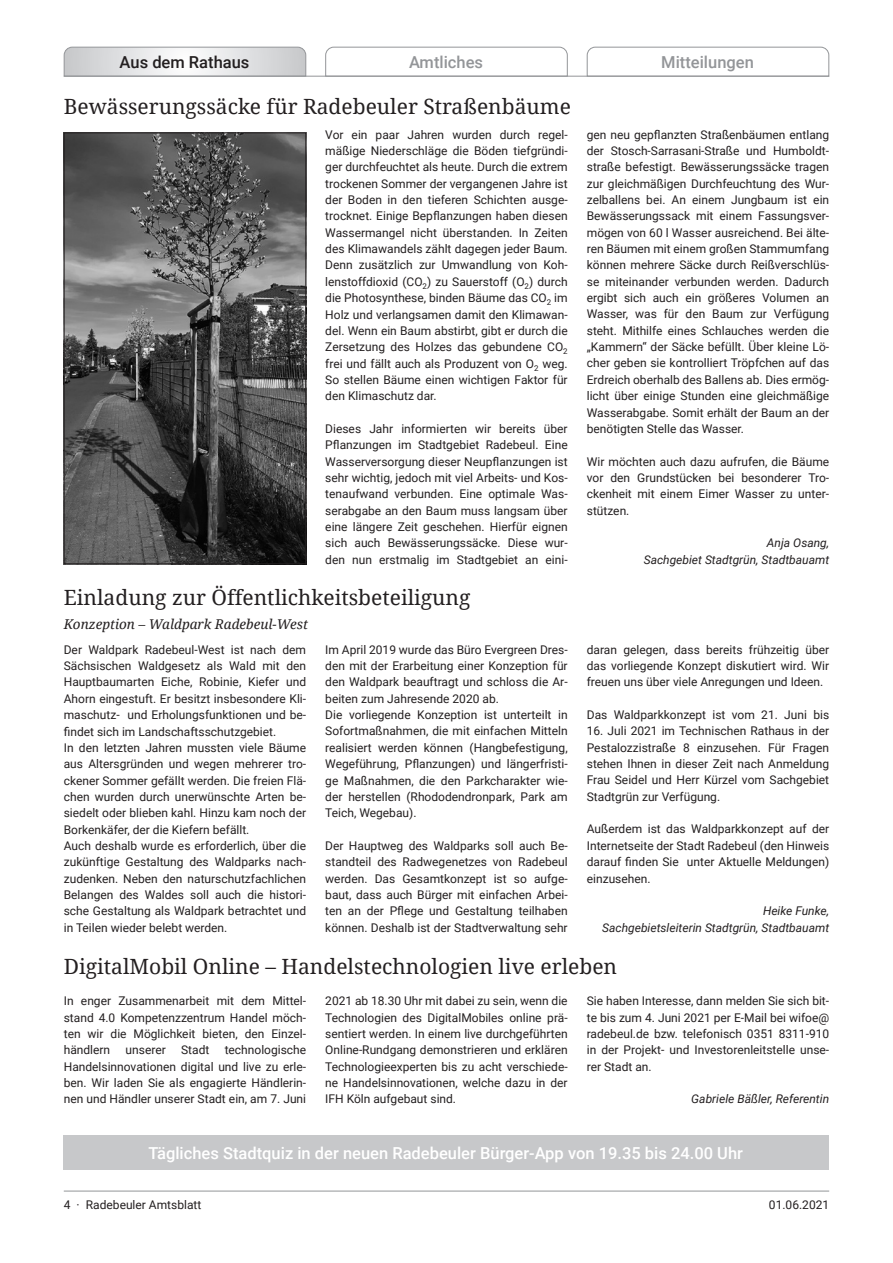
<style>
.page{position:relative;width:893px;height:1263px;background:#fff}
.page>*{position:absolute;margin:0;border:0;box-sizing:border-box;transform-origin:0 0}
.t1{font:21px "Droid Serif";color:#231f20}
.t2{font:500 16.5px "Roboto";color:#fff}
.t3{font:500 16.5px "Roboto";color:#939598}
.t4{font:500 16.5px "Roboto";color:#231f20}
.t5{font:italic 13.5px "Droid Serif";color:#231f20}
.t6{font:12px/16.4px "Roboto";color:#231f20;text-align:justify}
.t7{font:italic 12px/16.4px "Roboto";color:#231f20;text-align:right}
</style>
<div class="page">
<svg style="left:63px;top:46px;width:244px;height:31px"></svg>
<svg style="left:325px;top:46px;width:243px;height:30px"></svg>
<svg style="left:586px;top:46px;width:244px;height:31px"></svg>
<hr style="left:64px;top:76px;width:765px;height:1px;background:#939598">
<hr style="left:64px;top:1191px;width:765px;height:1px;background:#939598">
<img style="left:66px;top:135px;width:238px;height:427px">
<div style="left:64px;top:133px;width:242px;height:431px;border:1px solid #231f20"></div>
<div style="left:63px;top:1135px;width:765px;height:34px;background:#c7c8ca"></div>
<h2 class="t4" style="left:120px;top:50px;width:131px">Aus dem Rathaus</h2>
<h2 class="t3" style="left:409px;top:50px;width:76px">Amtliches</h2>
<h2 class="t3" style="left:661px;top:50px;width:94px">Mitteilungen</h2>
<h1 class="t1" style="left:64px;top:92px;width:509px">Bewässerungssäcke für Radebeuler Straßenbäume</h1>
<p class="t6" style="left:325px;top:126px;width:244px">Vor ein paar Jahren wurden durch regel&shy;mäßige Niederschläge die Böden tiefgründi&shy;ger durchfeuchtet als heute. Durch die extrem trockenen Sommer der vergangenen Jahre ist der Boden in den tieferen Schichten ausge&shy;trocknet. Einige Bepflanzungen haben diesen Wassermangel nicht überstanden. In Zeiten des Klimawandels zählt dagegen jeder Baum.<br>Denn zusätzlich zur Umwandlung von Koh&shy;lenstoffdioxid (CO<sub>2</sub>) zu Sauerstoff (O<sub>2</sub>) durch die Photosynthese, binden Bäume das CO<sub>2</sub> im Holz und verlangsamen damit den Klimawan&shy;del. Wenn ein Baum abstirbt, gibt er durch die Zersetzung des Holzes das gebundene CO<sub>2 </sub>frei und fällt auch als Produzent von O<sub>2</sub> weg.<br>So stellen Bäume einen wichtigen Faktor für den Klimaschutz dar.</p>
<p class="t6" style="left:325px;top:420px;width:244px">Dieses Jahr informierten wir bereits über Pflanzungen im Stadtgebiet Radebeul. Eine Wasserversorgung dieser Neupflanzungen ist sehr wichtig, jedoch mit viel Arbeits- und Kos&shy;tenaufwand verbunden. Eine optimale Was&shy;serabgabe an den Baum muss langsam über eine längere Zeit geschehen. Hierfür eignen sich auch Bewässerungssäcke. Diese wur&shy;den nun erstmalig im Stadtgebiet an eini-</p>
<p class="t6" style="left:587px;top:126px;width:244px">gen neu gepflanzten Straßenbäumen entlang der Stosch-Sarrasani-Straße und Humboldt&shy;straße befestigt. Bewässerungssäcke tragen zur gleichmäßigen Durchfeuchtung des Wur&shy;zelballens bei. An einem Jungbaum ist ein Bewässerungssack mit einem Fassungsver&shy;mögen von 60 l Wasser ausreichend. Bei älte&shy;ren Bäumen mit einem großen Stammumfang können mehrere Säcke durch Reißverschlüs&shy;se miteinander verbunden werden. Dadurch ergibt sich auch ein größeres Volumen an Wasser, was für den Baum zur Verfügung steht. Mithilfe eines Schlauches werden die „Kammern“ der Säcke befüllt. Über kleine Lö&shy;cher geben sie kontrolliert Tröpfchen auf das Erdreich oberhalb des Ballens ab. Dies ermög&shy;licht über einige Stunden eine gleichmäßige Wasserabgabe. Somit erhält der Baum an der benötigten Stelle das Wasser.</p>
<p class="t6" style="left:587px;top:453px;width:244px">Wir möchten auch dazu aufrufen, die Bäume vor den Grundstücken bei besonderer Tro&shy;ckenheit mit einem Eimer Wasser zu unter&shy;stützen.</p>
<p class="t7" style="left:644px;top:534px;width:187px">Anja Osang,<br>Sachgebiet Stadtgrün, Stadtbauamt</p>
<h1 class="t1" style="left:64px;top:583px;width:408px">Einladung zur Öffentlichkeitsbeteiligung</h1>
<p class="t5" style="left:64px;top:615px;width:246px">Konzeption – Waldpark Radebeul-West</p>
<p class="t6" style="left:64px;top:641px;width:244px;text-align:left">Der Waldpark Radebeul-West ist nach dem Sächsischen Waldgesetz als Wald mit den Hauptbaumarten Eiche, Robinie, Kiefer und Ahorn eingestuft. Er besitzt insbesondere Kli&shy;maschutz- und Erholungsfunktionen und be&shy;findet sich im Landschaftsschutzgebiet.<br>In den letzten Jahren mussten viele Bäume aus Altersgründen und wegen mehrerer tro&shy;ckener Sommer gefällt werden. Die freien Flä&shy;chen wurden durch unerwünschte Arten be&shy;siedelt oder blieben kahl. Hinzu kam noch der Borkenkäfer, der die Kiefern befällt.<br>Auch deshalb wurde es erforderlich, über die zukünftige Gestaltung des Waldparks nach&shy;zudenken. Neben den naturschutzfachlichen Belangen des Waldes soll auch die histori&shy;sche Gestaltung als Waldpark betrachtet und in Teilen wieder belebt werden.</p>
<p class="t6" style="left:325px;top:641px;width:244px;text-align:left">Im April 2019 wurde das Büro Evergreen Dres&shy;den mit der Erarbeitung einer Konzeption für den Waldpark beauftragt und schloss die Ar&shy;beiten zum Jahresende 2020 ab.<br>Die vorliegende Konzeption ist unterteilt in Sofortmaßnahmen, die mit einfachen Mitteln realisiert werden können (Hangbefestigung, Wegeführung, Pflanzungen) und längerfristi&shy;ge Maßnahmen, die den Parkcharakter wie&shy;der herstellen (Rhododendronpark, Park am Teich, Wegebau).</p>
<p class="t6" style="left:587px;top:641px;width:244px">daran gelegen, dass bereits frühzeitig über das vorliegende Konzept diskutiert wird. Wir freuen uns über viele Anregungen und Ideen.</p>
<p class="t6" style="left:587px;top:706px;width:244px">Das Waldparkkonzept ist vom 21. Juni bis</p>
<p class="t6" style="left:587px;top:722px;width:244px">16. Juli 2021 im Technischen Rathaus in der Pestalozzistraße 8 einzusehen. Für Fragen stehen Ihnen in dieser Zeit nach Anmeldung Frau Seidel und Herr Kürzel vom Sachgebiet Stadtgrün zur Verfügung.</p>
<p class="t6" style="left:587px;top:820px;width:244px">Außerdem ist das Waldparkkonzept auf der Internetseite der Stadt Radebeul (den Hinweis darauf finden Sie unter Aktuelle Meldungen) einzusehen.</p>
<p class="t7" style="left:602px;top:902px;width:229px">Heike Funke,<br>Sachgebietsleiterin Stadtgrün, Stadtbauamt</p>
<h1 class="t1" style="left:64px;top:952px;width:555px">DigitalMobil Online – Handelstechnologien live erleben</h1>
<p class="t6" style="left:64px;top:992px;width:244px">In enger Zusammenarbeit mit dem Mittel&shy;stand 4.0 Kompetenzzentrum Handel möch&shy;ten wir die Möglichkeit bieten, den Einzel&shy;händlern</p>
<p class="t6" style="left:325px;top:837px;width:244px">Der Hauptweg des Waldparks soll auch Be&shy;standteil des Radwegenetzes von Radebeul werden. Das Gesamtkonzept ist so aufge&shy;baut, dass auch Bürger mit einfachen Arbei&shy;ten an der Pflege und Gestaltung teilhaben können. Deshalb ist der Stadtverwaltung sehr</p>
<p class="t6" style="left:325px;top:992px;width:244px">2021 ab 18.30 Uhr mit dabei zu sein, wenn die Technologien des DigitalMobiles online prä&shy;sentiert werden. In einem live durchgeführten Online-Rundgang demonstrieren und erklären Technologieexperten bis zu acht verschiede&shy;ne Handelsinnovationen, welche dazu in der IFH Köln aufgebaut sind.</p>
<p class="t6" style="left:587px;top:992px;width:244px">Sie haben Interesse, dann melden Sie sich bit&shy;te bis zum 4. Juni 2021 per E-Mail bei wifoe@ radebeul.de bzw. telefonisch 0351 8311-910 in der Projekt- und Investorenleitstelle unse&shy;rer Stadt an.</p>
<p class="t6" style="left:64px;top:1041px;width:244px;text-indent:161px">technologische Handelsinnovationen digital und live zu erle&shy;ben. Wir laden Sie als engagierte Händlerin&shy;nen und Händler unserer Stadt ein, am 7. Juni</p>
<p class="t6" style="left:126px;top:1041px;width:42px">unserer</p>
<p class="t6" style="left:181px;top:1041px;width:30px">Stadt</p>
<p class="t7" style="left:691px;top:1090px;width:139px">Gabriele Bäßler, Referentin</p>
<h2 class="t2" style="left:148px;top:1141px;width:596px">Tägliches Stadtquiz in der neuen Radebeuler Bürger-App von 19.35 bis 24.00 Uhr</h2>
<p class="t6" style="left:64px;top:1196px;width:139px">4 · Radebeuler Amtsblatt</p>
<p class="t6" style="left:769px;top:1196px;width:62px">01.06.2021</p>
</div>
